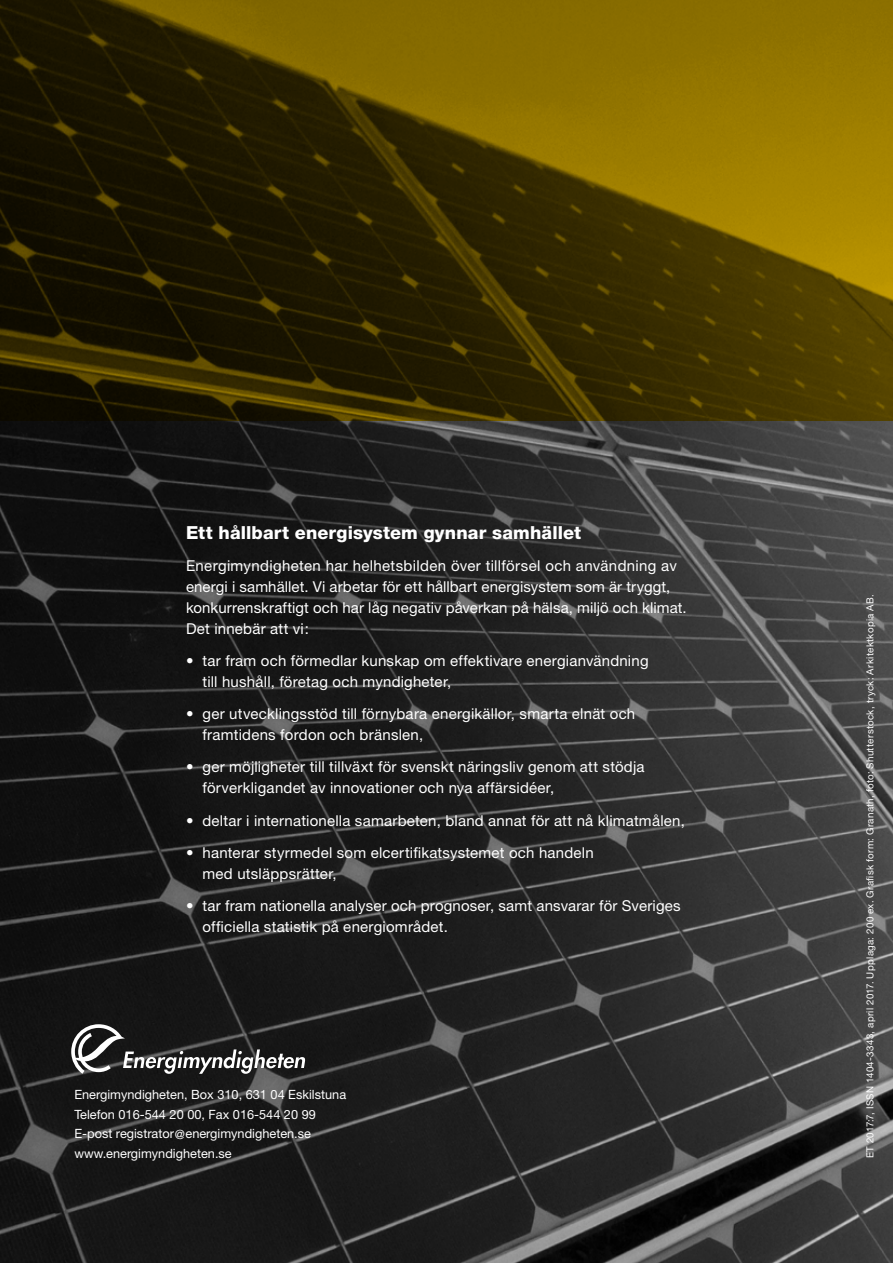
<style>
.page{position:relative;width:893px;height:1263px;background:#fff}
.page>*{position:absolute;margin:0;border:0;box-sizing:border-box;transform-origin:0 0}
.t1{font:800 18px "Helvetica Neue LT Std";letter-spacing:.005em;color:#fff}
.t2{font:15px/21px "Helvetica Neue LT Std";letter-spacing:.015em;color:#fff}
.t3{font:12.75px/19.5px "Helvetica Neue LT Std";color:#fff}
.t4{font:9.75px "Helvetica Neue LT Std";letter-spacing:.03em;color:#fff}
</style>
<div class="page">
<img style="left:0;top:421px;width:893px;height:842px">
<svg style="left:71px;top:1024px;width:234px;height:50px;background:#434343"></svg>
<svg style="left:0;top:0;width:893px;height:421px;background:#4b3c00"></svg>
<h1 class="t1" style="left:186px;top:522px;width:397px">Ett hållbart energisystem gynnar samhället</h1>
<p class="t2" style="left:186px;top:554px;width:502px">Energimyndigheten har helhetsbilden över tillförsel och användning av energi i samhället. Vi arbetar för ett hållbart energisystem som är tryggt, konkurrenskraftigt och har låg negativ påverkan på hälsa, miljö och klimat.<br>Det innebär att vi:</p>
<p class="t2" style="left:203px;top:650px;width:448px;text-indent:-16px">• tar fram och förmedlar kunskap om effektivare energianvändning till hushåll, företag och myndigheter,</p>
<p class="t2" style="left:203px;top:703px;width:434px;text-indent:-16px">• ger utvecklingsstöd till förnybara energikällor, smarta elnät och framtidens fordon och bränslen,</p>
<p class="t2" style="left:203px;top:756px;width:444px;text-indent:-16px">• ger möjligheter till tillväxt för svenskt näringsliv genom att stödja förverkligandet av innovationer och nya affärsidéer,</p>
<p class="t2" style="left:186px;top:809px;width:500px">• deltar i internationella samarbeten, bland annat för att nå klimatmålen,</p>
<p class="t2" style="left:203px;top:842px;width:393px;text-indent:-16px">• hanterar styrmedel som elcertifikatsystemet och handeln med utsläppsrätter,</p>
<p class="t2" style="left:203px;top:895px;width:480px;text-indent:-16px">• tar fram nationella analyser och prognoser, samt ansvarar för Sveriges officiella statistik på energiområdet.</p>
<p class="t3" style="left:74px;top:1085px;width:273px">Energimyndigheten, Box 310, 631 04 Eskilstuna Telefon 016-544 20 00, Fax 016-544 20 99<br>E-post registrator@energimyndigheten.se www.energimyndigheten.se</p>
<p class="t4" style="left:864px;top:1158px;width:565px;rotate:-90deg">ET 2017:7, ISSN 1404-3343, april 2017. Upplaga: 200 ex. Grafisk form: Granath, foto: Shutterstock, tryck: Arkitektkopia AB.</p>
</div>
